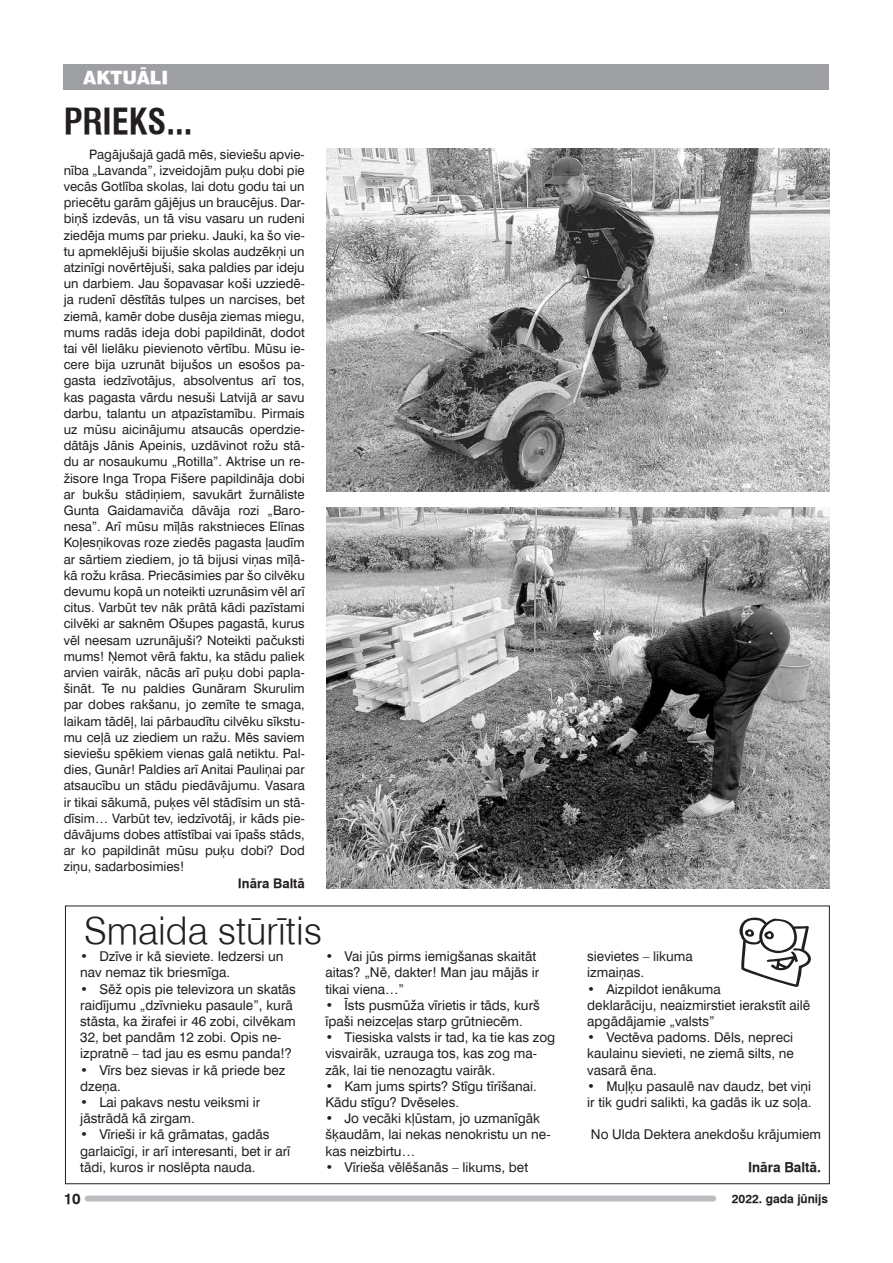
<style>
.page{position:relative;width:893px;height:1263px;background:#fff}
.page>*{position:absolute;margin:0;border:0;box-sizing:border-box;transform-origin:0 0}
.t1{font:300 37.5px "Swiss 721 TL";color:#231f20}
.t2{font:700 condensed 34.5px "Swiss 721 TL";color:#231f20}
.t3{font:900 18px "Swiss 721 TL";color:#fff}
.t4{font:700 15px "Swiss 721 TL";color:#231f20}
.t5{font:13.5px/16.2px "Swiss 721 TL";color:#231f20}
.t6{font:700 13.5px "Swiss 721 TL";color:#231f20}
.t7{font:13.05px/16.2px "Swiss 721 TL";color:#231f20;text-align:justify}
.t8{font:700 13.05px "Swiss 721 TL";color:#231f20}
.t9{font:700 12px "Swiss 721 TL";color:#231f20}
</style>
<div class="page">
<div style="left:88px;top:1195px;width:625px;height:6px;background:#bcbdc0"></div>
<img style="left:327px;top:149px;width:503px;height:342px">
<img style="left:327px;top:508px;width:503px;height:380px">
<div style="left:64px;top:64px;width:765px;height:25px;background:#9d9fa2"></div>
<svg style="left:739px;top:918px;width:72px;height:69px"></svg>
<h3 class="t3" style="left:83px;top:66px;width:87px">AKTUĀLI</h3>
<h2 class="t2" style="left:64px;top:101px;width:130px">PRIEKS...</h2>
<p class="t7" style="left:64px;top:146px;width:242px;text-indent:26px">Pagājušajā gadā mēs, sieviešu apvie&shy;nība „Lavanda”, izveidojām puķu dobi pie vecās Gotlība skolas, lai dotu godu tai un priecētu garām gājējus un braucējus. Dar&shy;biņš izdevās, un tā visu vasaru un rudeni ziedēja mums par prieku. Jauki, ka šo vie&shy;tu apmeklējuši bijušie skolas audzēkņi un atzinīgi novērtējuši, saka paldies par ideju un darbiem. Jau šopavasar koši uzziedē&shy;ja rudenī dēstītās tulpes un narcises, bet ziemā, kamēr dobe dusēja ziemas miegu, mums radās ideja dobi papildināt, dodot tai vēl lielāku pievienoto vērtību. Mūsu ie&shy;cere bija uzrunāt bijušos un esošos pa&shy;gasta iedzīvotājus, absolventus arī tos, kas pagasta vārdu nesuši Latvijā ar savu darbu, talantu un atpazīstamību. Pirmais uz mūsu aicinājumu atsaucās operdzie&shy;dātājs Jānis Apeinis, uzdāvinot rožu stā&shy;du ar nosaukumu „Rotilla”. Aktrise un re&shy;žisore Inga Tropa Fišere papildināja dobi ar bukšu stādiņiem, savukārt žurnāliste Gunta Gaidamaviča dāvāja rozi „Baro&shy;nesa”. Arī mūsu mīļās rakstnieces Elīnas Koļesņikovas roze ziedēs pagasta ļaudīm ar sārtiem ziediem, jo tā bijusi viņas mīļā&shy;kā rožu krāsa. Priecāsimies par šo cilvēku devumu kopā un noteikti uzrunāsim vēl arī citus. Varbūt tev nāk prātā kādi pazīstami cilvēki ar saknēm Ošupes pagastā, kurus vēl neesam uzrunājuši? Noteikti pačuksti mums! Ņemot vērā faktu, ka stādu paliek arvien vairāk, nācās arī puķu dobi papla&shy;šināt. Te nu paldies Gunāram Skurulim par dobes rakšanu, jo zemīte te smaga, laikam tādēļ, lai pārbaudītu cilvēku sīkstu&shy;mu ceļā uz ziediem un ražu. Mēs saviem sieviešu spēkiem vienas galā netiktu. Pal&shy;dies, Gunār! Paldies arī Anitai Pauliņai par atsaucību un stādu piedāvājumu. Vasara ir tikai sākumā, puķes vēl stādīsim un stā&shy;dīsim… Varbūt tev, iedzīvotāj, ir kāds pie&shy;dāvājums dobes attīstībai vai īpašs stāds, ar ko papildināt mūsu puķu dobi? Dod ziņu, sadarbosimies!</p>
<p class="t8" style="left:238px;top:875px;width:68px">Ināra Baltā</p>
<h1 class="t1" style="left:84px;top:908px;width:240px">Smaida stūrītis</h1>
<p class="t5" style="left:80px;top:948px;width:205px">• Dzīve ir kā sieviete. Iedzersi un nav nemaz tik briesmīga.</p>
<p class="t5" style="left:80px;top:980px;width:217px">• Sēž opis pie televizora un skatās raidījumu „dzīvnieku pasaule”, kurā stāsta, ka žirafei ir 46 zobi, cilvēkam 32, bet pandām 12 zobi. Opis ne&shy;izpratnē – tad jau es esmu panda!?</p>
<p class="t5" style="left:80px;top:1061px;width:207px">• Vīrs bez sievas ir kā priede bez dzeņa.</p>
<p class="t5" style="left:80px;top:1094px;width:182px">• Lai pakavs nestu veiksmi ir jāstrādā kā zirgam.</p>
<p class="t5" style="left:80px;top:1126px;width:211px">• Vīrieši ir kā grāmatas, gadās garlaicīgi, ir arī interesanti, bet ir arī tādi, kuros ir noslēpta nauda.</p>
<p class="t5" style="left:325px;top:948px;width:216px">• Vai jūs pirms iemigšanas skaitāt aitas? „Nē, dakter! Man jau mājās ir tikai viena…”</p>
<p class="t5" style="left:325px;top:997px;width:216px">• Īsts pusmūža vīrietis ir tāds, kurš īpaši neizceļas starp grūtniecēm.</p>
<p class="t5" style="left:325px;top:1029px;width:231px">• Tiesiska valsts ir tad, ka tie kas zog visvairāk, uzrauga tos, kas zog ma&shy;zāk, lai tie nenozagtu vairāk.</p>
<p class="t5" style="left:325px;top:1078px;width:213px">• Kam jums spirts? Stīgu tīrīšanai.<br>Kādu stīgu? Dvēseles.</p>
<p class="t5" style="left:325px;top:1110px;width:227px">• Jo vecāki kļūstam, jo uzmanīgāk šķaudām, lai nekas nenokristu un ne&shy;kas neizbirtu…</p>
<p class="t5" style="left:325px;top:1159px;width:204px">• Vīrieša vēlēšanās – likums, bet</p>
<p class="t5" style="left:587px;top:948px;width:107px">sievietes – likuma izmaiņas.</p>
<p class="t5" style="left:587px;top:980px;width:225px">• Aizpildot ienākuma<br>deklarāciju, neaizmirstiet ierakstīt ailē apgādājamie „valsts”</p>
<p class="t5" style="left:587px;top:1029px;width:208px;text-align:justify">• Vectēva padoms. Dēls, nepreci kaulainu sievieti, ne ziemā silts, ne vasarā ēna.</p>
<p class="t5" style="left:587px;top:1078px;width:226px">• Muļķu pasaulē nav daudz, bet viņi ir tik gudri salikti, ka gadās ik uz soļa.</p>
<p class="t5" style="left:591px;top:1126px;width:231px">No Ulda Dektera anekdošu krājumiem</p>
<p class="t6" style="left:748px;top:1159px;width:74px">Ināra Baltā.</p>
<p class="t4" style="left:64px;top:1189px;width:19px">10</p>
<p class="t9" style="left:732px;top:1191px;width:98px">2022. gada jūnijs</p>
</div>
